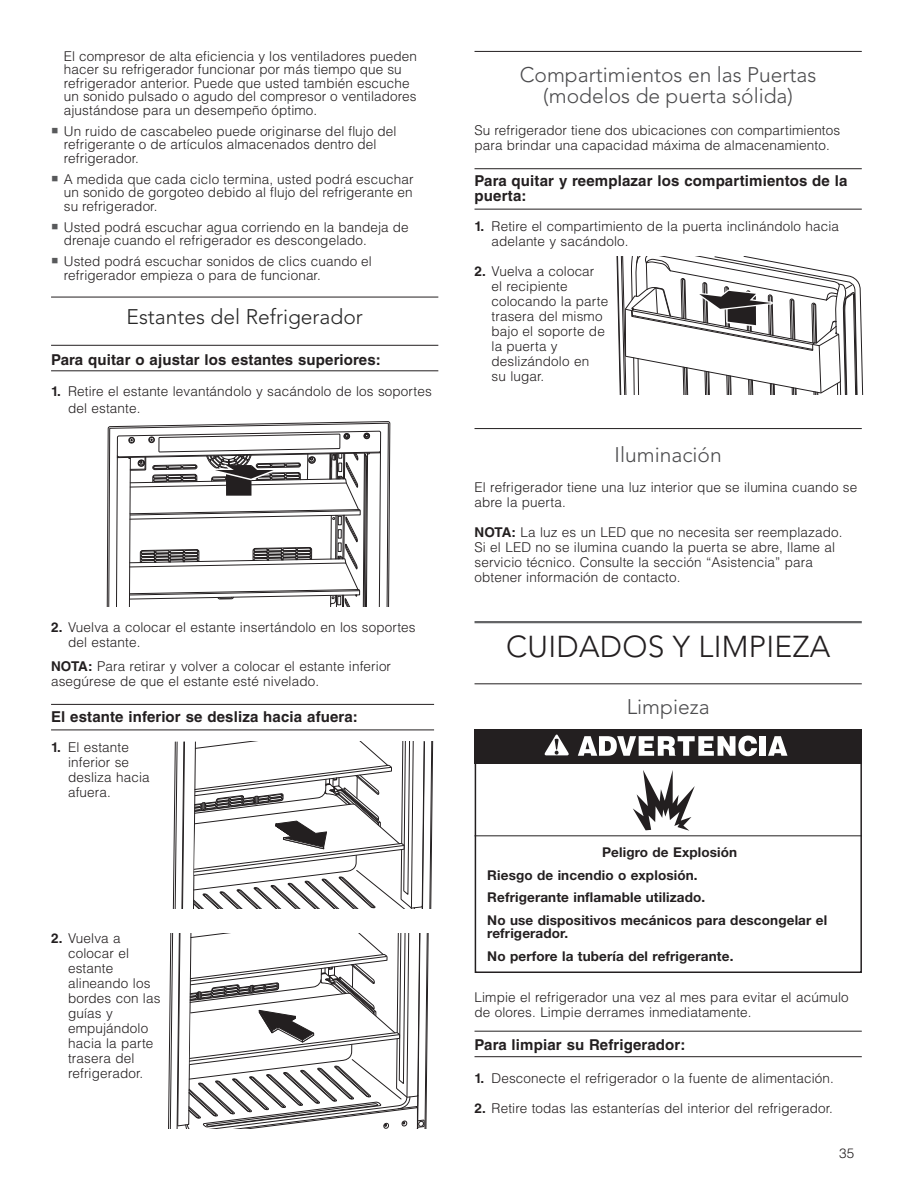
<style>
.page{position:relative;width:915px;height:1191px;background:#fff}
.page>*{position:absolute;margin:0;border:0;box-sizing:border-box;transform-origin:0 0}
.t1{font:300 30px "Avenir";letter-spacing:.01em;color:#231f20}
.t2{font:300 21px/21px "Avenir";color:#4c4c4e;text-align:center}
.t3{font:300 21px "Avenir";color:#262626}
.t4{font:700 15px/15px "Helvetica LT Std";letter-spacing:.01em;color:#231f20}
.t5{font:300 13.5px/15px "Helvetica LT Std";letter-spacing:.01em;color:#231f20}
.t6{font:700 13.5px/22.5px "Helvetica Neue";letter-spacing:.01em;color:#231f20}
.s1{font-family:"Carta";font-weight:400;color:#58595b}
.s2{font-weight:700}
</style>
<div class="page">
<hr style="left:51px;top:297px;width:387px;height:1px;background:#231f20">
<svg style="left:106px;top:421px;width:284px;height:186px"></svg>
<svg style="left:117px;top:433px;width:263px;height:174px"></svg>
<svg style="left:173px;top:742px;width:260px;height:166px"></svg>
<hr style="left:51px;top:345px;width:387px;height:1px;background:#231f20">
<hr style="left:51px;top:370px;width:387px;height:1px;background:#231f20">
<hr style="left:474px;top:51px;width:387px;height:1px;background:#231f20">
<hr style="left:474px;top:428px;width:387px;height:1px;background:#231f20">
<svg style="left:168px;top:933px;width:260px;height:196px"></svg>
<svg style="left:616px;top:256px;width:247px;height:138px"></svg>
<hr style="left:474px;top:168px;width:387px;height:1px;background:#231f20">
<hr style="left:474px;top:209px;width:387px;height:1px;background:#231f20">
<hr style="left:51px;top:704px;width:383px;height:1px;background:#231f20">
<hr style="left:51px;top:729px;width:383px;height:1px;background:#231f20">
<hr style="left:474px;top:621px;width:387px;height:2px;background:#636466">
<hr style="left:474px;top:683px;width:387px;height:1px;background:#231f20">
<hr style="left:474px;top:1030px;width:387px;height:1px;background:#231f20">
<hr style="left:474px;top:1056px;width:387px;height:1px;background:#231f20">
<div style="left:474px;top:729px;width:387px;height:244px;border:2px solid #231f20"></div>
<div style="left:474px;top:729px;width:387px;height:34px;background:#231f20"></div>
<svg style="left:577px;top:735px;width:179px;height:21px"></svg>
<div style="left:759px;top:736px;width:6px;height:19px;background:#fff"></div>
<svg style="left:768px;top:736px;width:19px;height:19px"></svg>
<svg style="left:544px;top:734px;width:25px;height:21px"></svg>
<hr style="left:474px;top:835px;width:387px;height:1px;background:#231f20">
<svg style="left:633px;top:770px;width:61px;height:60px"></svg>
<p class="t5" style="left:64px;top:51px;width:354px;line-height:13.5px">El compresor de alta eficiencia y los ventiladores pueden hacer su refrigerador funcionar por más tiempo que su refrigerador anterior. Puede que usted también escuche un sonido pulsado o agudo del compresor o ventiladores ajustándose para un desempeño óptimo.</p>
<p class="t5" style="left:64px;top:126px;width:334px;line-height:13.5px;text-indent:-13px"><span class="s1">-</span> Un ruido de cascabeleo puede originarse del flujo del refrigerante o de artículos almacenados dentro del refrigerador.</p>
<p class="t5" style="left:64px;top:174px;width:351px;line-height:13.5px;text-align:justify;text-indent:-13px"><span class="s1">-</span> A medida que cada ciclo termina, usted podrá escuchar un sonido de gorgoteo debido al flujo del refrigerante en su refrigerador.</p>
<p class="t5" style="left:64px;top:222px;width:346px;line-height:13.5px;text-indent:-13px"><span class="s1">-</span> Usted podrá escuchar agua corriendo en la bandeja de drenaje cuando el refrigerador es descongelado.</p>
<p class="t5" style="left:64px;top:256px;width:309px;line-height:13.5px;text-indent:-13px"><span class="s1">-</span> Usted podrá escuchar sonidos de clics cuando el refrigerador empieza o para de funcionar.</p>
<h2 class="t3" style="left:126px;top:308px;width:238px">Estantes del Refrigerador</h2>
<p class="t4" style="left:51px;top:353px;width:331px">Para quitar o ajustar los estantes superiores:</p>
<p class="t5" style="left:68px;top:384px;width:365px;line-height:16.5px;text-indent:-17px"><span class="s2">1.</span> Retire el estante levantándolo y sacándolo de los soportes del estante.</p>
<p class="t5" style="left:68px;top:621px;width:349px;text-indent:-17px"><span class="s2">2.</span> Vuelva a colocar el estante insertándolo en los soportes del estante.</p>
<p class="t5" style="left:51px;top:660px;width:341px"><span class="s2">NOTA:</span> Para retirar y volver a colocar el estante inferior asegúrese de que el estante esté nivelado.</p>
<p class="t4" style="left:51px;top:710px;width:308px">El estante inferior se desliza hacia afuera:</p>
<p class="t5" style="left:68px;top:741px;width:83px;text-indent:-17px"><span class="s2">1.</span> El estante inferior se desliza hacia afuera.</p>
<p class="t5" style="left:68px;top:932px;width:94px;text-indent:-17px"><span class="s2">2.</span> Vuelva a colocar el estante alineando los bordes con las guías y empujándolo hacia la parte trasera del refrigerador.</p>
<h2 class="t2" style="left:519px;top:66px;width:298px">Compartimientos en las Puertas (modelos de puerta sólida)</h2>
<p class="t5" style="left:474px;top:124px;width:367px">Su refrigerador tiene dos ubicaciones con compartimientos para brindar una capacidad máxima de almacenamiento.</p>
<p class="t4" style="left:474px;top:175px;width:374px">Para quitar y reemplazar los compartimientos de la puerta:</p>
<p class="t5" style="left:491px;top:220px;width:349px;text-indent:-17px"><span class="s2">1.</span> Retire el compartimiento de la puerta inclinándolo hacia adelante y sacándolo.</p>
<p class="t5" style="left:491px;top:265px;width:118px;text-indent:-17px"><span class="s2">2.</span> Vuelva a colocar el recipiente colocando la parte trasera del mismo bajo el soporte de la puerta y deslizándolo en<br>su lugar.</p>
<h2 class="t2" style="left:614px;top:445px;width:108px">Iluminación</h2>
<p class="t5" style="left:474px;top:481px;width:384px">El refrigerador tiene una luz interior que se ilumina cuando se abre la puerta.</p>
<p class="t5" style="left:474px;top:526px;width:369px"><span class="s2">NOTA:</span> La luz es un LED que no necesita ser reemplazado.<br>Si el LED no se ilumina cuando la puerta se abre, llame al servicio técnico. Consulte la sección “Asistencia” para obtener información de contacto.</p>
<h1 class="t1" style="left:506px;top:634px;width:325px">CUIDADOS Y LIMPIEZA</h1>
<h2 class="t2" style="left:626px;top:698px;width:84px">Limpieza</h2>
<p class="t6" style="left:487px;top:842px;width:341px;text-indent:115px">Peligro de Explosión<br>Riesgo de incendio o explosión.<br>Refrigerante inflamable utilizado.<br>No use dispositivos mecánicos para descongelar el</p>
<p class="t6" style="left:487px;top:923px;width:247px">refrigerador.<br>No perfore la tubería del refrigerante.</p>
<p class="t5" style="left:474px;top:991px;width:375px">Limpie el refrigerador una vez al mes para evitar el acúmulo de olores. Limpie derrames inmediatamente.</p>
<p class="t4" style="left:474px;top:1039px;width:212px">Para limpiar su Refrigerador:</p>
<p class="t5" style="left:474px;top:1072px;width:361px"><span class="s2">1.</span> Desconecte el refrigerador o la fuente de alimentación.</p>
<p class="t5" style="left:474px;top:1102px;width:360px"><span class="s2">2.</span> Retire todas las estanterías del interior del refrigerador.</p>
<p class="t5" style="left:839px;top:1147px;width:17px">35</p>
</div>
